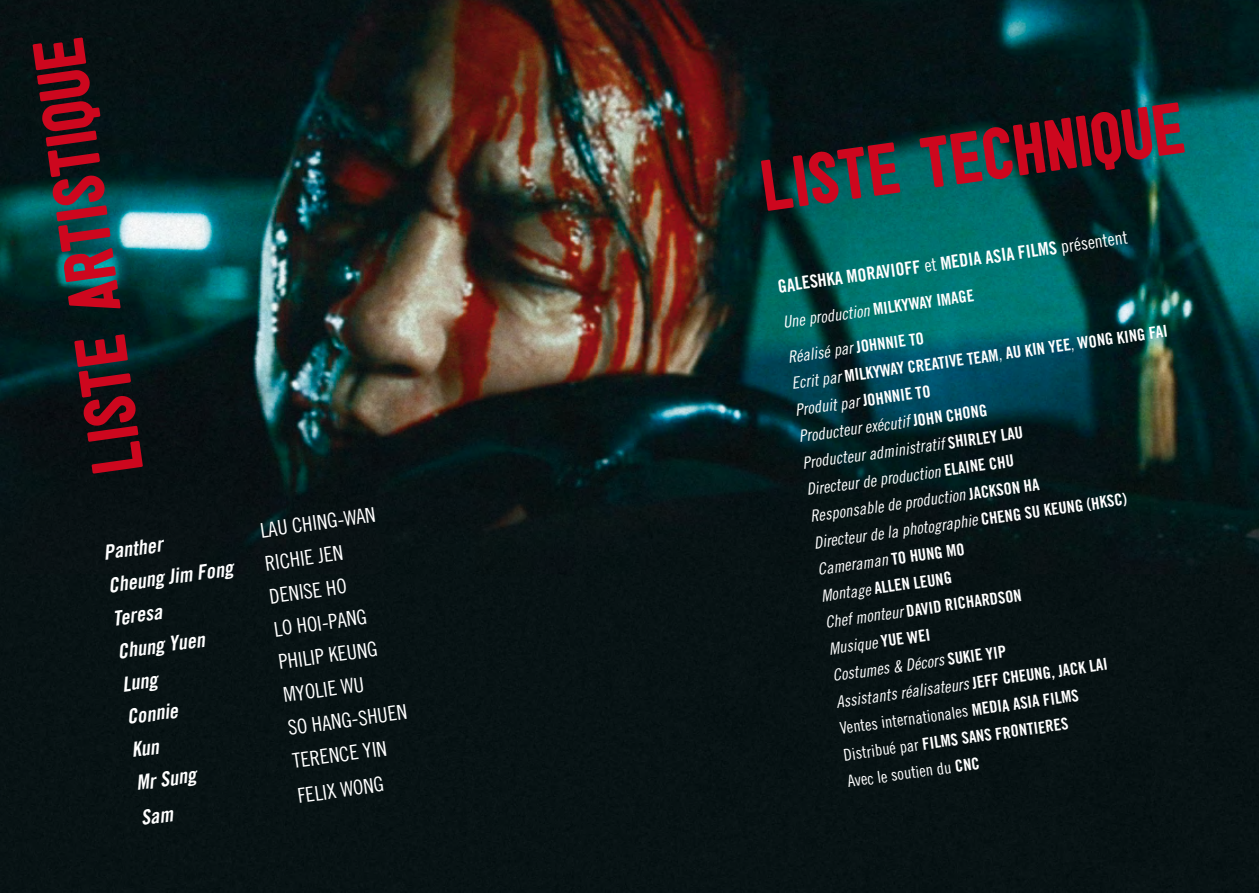
<style>
.page{position:relative;width:1259px;height:893px;background:#fff}
.page>*{position:absolute;margin:0;border:0;box-sizing:border-box;transform-origin:0 0}
.t1{font:75px "Sugo";color:#cd071e}
.t2{font:20.55px "Trade Gothic Cond Eighteen";color:#fff}
.t3{font:20.55px "Trade Gothic Bold Cond Twenty Obl";color:#fff}
.t4{font:18px "Trade Gothic Bold Cond Twenty";color:#fff}
.t5{font:16.5px/26.8px "Trade Gothic Cond Eighteen Obl";color:#fff}
.t6{font:16.5px/26.8px "Trade Gothic Bold Cond Twenty";color:#fff}
.t7{font:16.5px "Trade Gothic Cond Eighteen";color:#fff}
.s1{font-family:"Trade Gothic Cond Eighteen"}
.s2{font-family:"Trade Gothic Bold Cond Twenty"}
.s3{font-family:"Trade Gothic Cond Eighteen Obl"}
</style>
<div class="page">
<img style="left:0;top:0;width:1259px;height:893px">
<svg style="left:131px;top:741px;width:30px;height:16px"></svg>
<svg style="left:141px;top:809px;width:34px;height:16px"></svg>
<h1 class="t1" style="left:73px;top:479px;width:441px;rotate:-98deg">LISTE ARTISTIQUE</h1>
<p class="t3" style="left:102px;top:540px;width:61px;rotate:-8deg">Panther</p>
<p class="t3" style="left:106px;top:573px;width:127px;rotate:-8deg">Cheung Jim Fong</p>
<p class="t3" style="left:111px;top:606px;width:51px;rotate:-8deg">Teresa</p>
<p class="t3" style="left:116px;top:639px;width:89px;rotate:-8deg">Chung Yuen</p>
<p class="t3" style="left:120px;top:672px;width:37px;rotate:-8deg">Lung</p>
<p class="t3" style="left:125px;top:705px;width:53px;rotate:-8deg">Connie</p>
<p class="t3" style="left:134px;top:771px;width:62px;rotate:-8deg">Mr Sung</p>
<p class="t2" style="left:259px;top:518px;width:118px;rotate:-8deg">LAU CHING-WAN</p>
<p class="t2" style="left:263px;top:551px;width:80px;rotate:-8deg">RICHIE JEN</p>
<p class="t2" style="left:268px;top:584px;width:79px;rotate:-8deg">DENISE HO</p>
<p class="t2" style="left:272px;top:617px;width:95px;rotate:-8deg">LO HOI-PANG</p>
<p class="t2" style="left:277px;top:650px;width:101px;rotate:-8deg">PHILIP KEUNG</p>
<p class="t2" style="left:282px;top:683px;width:83px;rotate:-8deg">MYOLIE WU</p>
<p class="t2" style="left:286px;top:716px;width:121px;rotate:-8deg">SO HANG-SHUEN</p>
<p class="t2" style="left:291px;top:749px;width:96px;rotate:-8deg">TERENCE YIN</p>
<p class="t2" style="left:296px;top:784px;width:88px;rotate:-8deg">FELIX WONG</p>
<h1 class="t1" style="left:755px;top:141px;width:428px;rotate:-8deg">LISTE TECHNIQUE</h1>
<p class="t4" style="left:776px;top:276px;width:354px;rotate:-8deg">GALESHKA MORAVIOFF <span class="s1">et</span> MEDIA ASIA FILMS <span class="s1">présentent</span></p>
<p class="t5" style="left:780px;top:304px;width:194px;line-height:35.4px;rotate:-8deg">Une production <span class="s2">MILKYWAY IMAGE<br></span>Réalisé par <span class="s2">JOHNNIE TO</span></p>
<p class="t6" style="left:789px;top:370px;width:381px;rotate:-8deg"><span class="s3">Ecrit par</span> MILKYWAY CREATIVE TEAM<span class="s1">,</span> AU KIN YEE<span class="s1">,</span> WONG KING FAI</p>
<p class="t5" style="left:793px;top:396px;width:317px;rotate:-8deg">Produit par <span class="s2">JOHNNIE TO<br></span>Producteur exécutif <span class="s2">JOHN CHONG<br></span>Producteur administratif <span class="s2">SHIRLEY LAU<br></span>Directeur de production <span class="s2">ELAINE CHU<br></span>Responsable de production <span class="s2">JACKSON HA<br></span>Directeur de la photographie <span class="s2">CHENG SU KEUNG (HKSC)<br></span>Cameraman <span class="s2">TO HUNG MO</span></p>
<p class="t6" style="left:819px;top:582px;width:200px;rotate:-8deg"><span class="s3">Montage</span> ALLEN LEUNG<br><span class="s3">Chef monteur</span> DAVID RICHARDSON</p>
<p class="t5" style="left:827px;top:635px;width:275px;rotate:-8deg">Musique <span class="s2">YUE WEI<br></span>Costumes &amp; Décors <span class="s2">SUKIE YIP<br></span>Assistants réalisateurs <span class="s2">JEFF CHEUNG, JACK LAI</span></p>
<p class="t7" style="left:838px;top:719px;width:242px;rotate:-8deg">Ventes internationales <span class="s2">MEDIA ASIA FILMS</span></p>
<p class="t6" style="left:842px;top:741px;width:228px;rotate:-8deg"><span class="s1">Distribué par</span> FILMS SANS FRONTIERES</p>
<p class="t7" style="left:846px;top:772px;width:135px;rotate:-8deg">Avec le soutien du <span class="s2">CNC</span></p>
</div>
